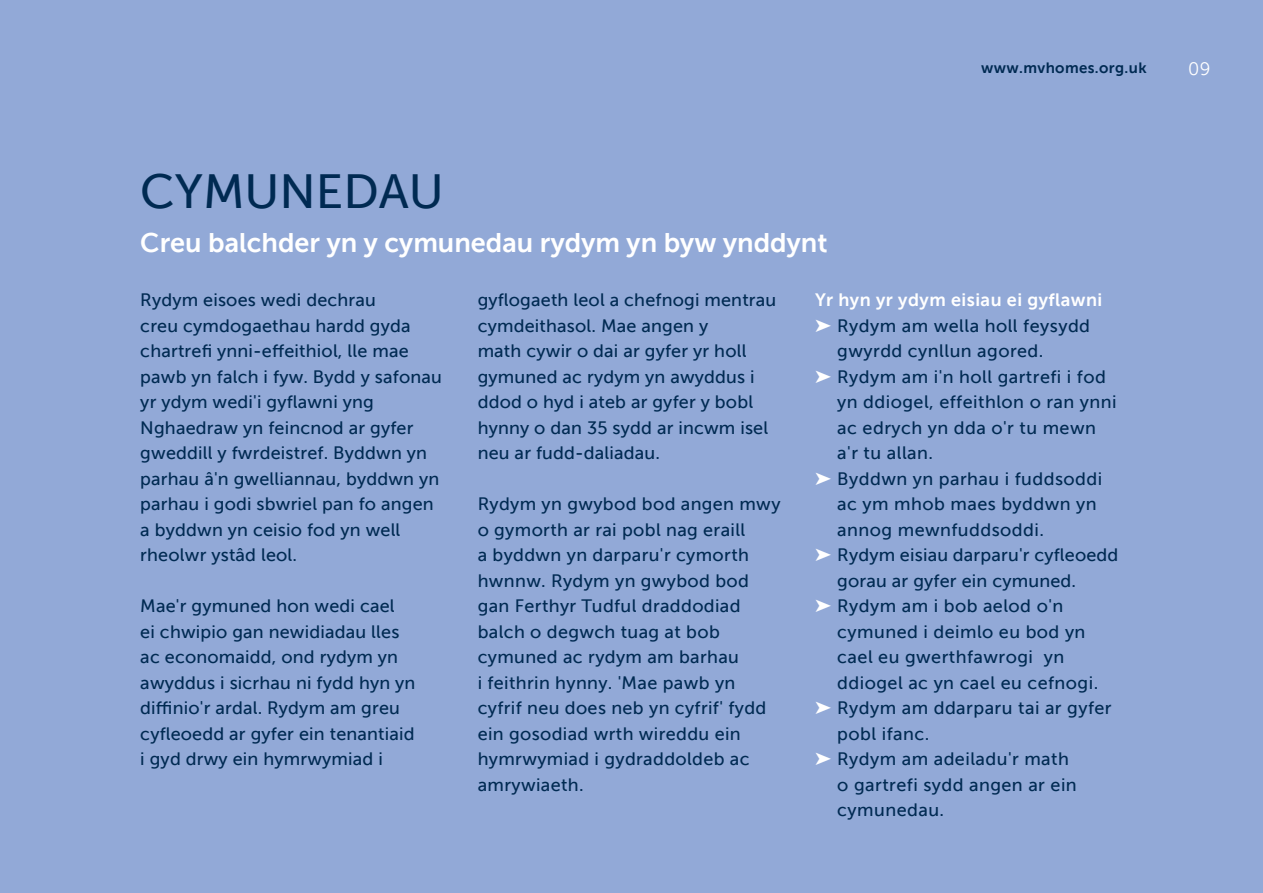
<style>
.page{position:relative;width:1263px;height:893px;background:#92a9d7}
.page>*{position:absolute;margin:0;border:0;box-sizing:border-box;transform-origin:0 0}
.t1{font:48px "Museo Sans 500";color:#002a52}
.t2{font:27px "Museo Sans 700";color:#fff}
.t3{font:18px/25.5px "Museo Sans 500";letter-spacing:.01em;color:#002a52}
.t4{font:18px "Museo Sans 700";letter-spacing:.025em;color:#fff}
.t5{font:18px "Museo Sans 300";color:#fff}
.t6{font:15px "Museo Sans 700";letter-spacing:.025em;color:#002a52}
.s1{color:#fff}
</style>
<div class="page">
<p class="t6" style="left:981px;top:59px;width:167px">www.mvhomes.org.uk</p>
<p class="t5" style="left:1188px;top:59px;width:24px">09</p>
<h1 class="t1" style="left:140px;top:165px;width:305px">CYMUNEDAU</h1>
<h2 class="t2" style="left:140px;top:228px;width:689px">Creu balchder yn y cymunedau rydym yn byw ynddynt</h2>
<p class="t4" style="left:815px;top:290px;width:289px">Yr hyn yr ydym eisiau ei gyflawni</p>
<p class="t3" style="left:815px;top:313px;width:276px"><span class="s1">➤</span> Rydym am wella holl feysydd</p>
<p class="t3" style="left:837px;top:338px;width:208px">gwyrdd cynllun agored.</p>
<p class="t3" style="left:815px;top:364px;width:292px"><span class="s1">➤</span> Rydym am i'n holl gartrefi i fod</p>
<p class="t3" style="left:837px;top:389px;width:281px">yn ddiogel, effeithlon o ran ynni</p>
<p class="t3" style="left:837px;top:415px;width:260px">ac edrych yn dda o'r tu mewn</p>
<p class="t3" style="left:837px;top:440px;width:97px">a'r tu allan.</p>
<p class="t3" style="left:815px;top:466px;width:289px"><span class="s1">➤</span> Byddwn yn parhau i fuddsoddi</p>
<p class="t3" style="left:837px;top:491px;width:261px">ac ym mhob maes byddwn yn</p>
<p class="t3" style="left:837px;top:517px;width:208px">annog mewnfuddsoddi.</p>
<p class="t3" style="left:815px;top:542px;width:305px"><span class="s1">➤</span> Rydym eisiau darparu'r cyfleoedd</p>
<p class="t3" style="left:837px;top:568px;width:240px">gorau ar gyfer ein cymuned.</p>
<p class="t3" style="left:815px;top:593px;width:250px"><span class="s1">➤</span> Rydym am i bob aelod o'n</p>
<p class="t3" style="left:837px;top:619px;width:250px">cymuned i deimlo eu bod yn</p>
<p class="t3" style="left:837px;top:644px;width:228px">cael eu gwerthfawrogi yn</p>
<p class="t3" style="left:837px;top:670px;width:262px">ddiogel ac yn cael eu cefnogi.</p>
<p class="t3" style="left:815px;top:695px;width:298px"><span class="s1">➤</span> Rydym am ddarparu tai ar gyfer</p>
<p class="t3" style="left:837px;top:721px;width:94px">pobl ifanc.</p>
<p class="t3" style="left:815px;top:746px;width:255px"><span class="s1">➤</span> Rydym am adeiladu'r math</p>
<p class="t3" style="left:837px;top:772px;width:241px">o gartrefi sydd angen ar ein</p>
<p class="t3" style="left:837px;top:797px;width:108px">cymunedau.</p>
<p class="t3" style="left:478px;top:287px;width:300px">gyflogaeth leol a chefnogi mentrau cymdeithasol. Mae angen y<br>math cywir o dai ar gyfer yr holl gymuned ac rydym yn awyddus i ddod o hyd i ateb ar gyfer y bobl hynny o dan 35 sydd ar incwm isel neu ar fudd-daliadau.</p>
<p class="t3" style="left:478px;top:491px;width:304px">Rydym yn gwybod bod angen mwy o gymorth ar rai pobl nag eraill<br>a byddwn yn darparu'r cymorth hwnnw. Rydym yn gwybod bod gan Ferthyr Tudful draddodiad balch o degwch tuag at bob cymuned ac rydym am barhau<br>i feithrin hynny. 'Mae pawb yn cyfrif neu does neb yn cyfrif' fydd ein gosodiad wrth wireddu ein hymrwymiad i gydraddoldeb ac amrywiaeth.</p>
<p class="t3" style="left:140px;top:287px;width:303px">Rydym eisoes wedi dechrau<br>creu cymdogaethau hardd gyda chartrefi ynni-effeithiol, lle mae pawb yn falch i fyw. Bydd y safonau yr ydym wedi'i gyflawni yng<br>Nghaedraw yn feincnod ar gyfer gweddill y fwrdeistref. Byddwn yn parhau â'n gwelliannau, byddwn yn parhau i godi sbwriel pan fo angen a byddwn yn ceisio fod yn well rheolwr ystâd leol.</p>
<p class="t3" style="left:140px;top:593px;width:277px">Mae'r gymuned hon wedi cael<br>ei chwipio gan newidiadau lles ac economaidd, ond rydym yn awyddus i sicrhau ni fydd hyn yn diffinio'r ardal. Rydym am greu cyfleoedd ar gyfer ein tenantiaid i gyd drwy ein hymrwymiad i</p>
</div>
